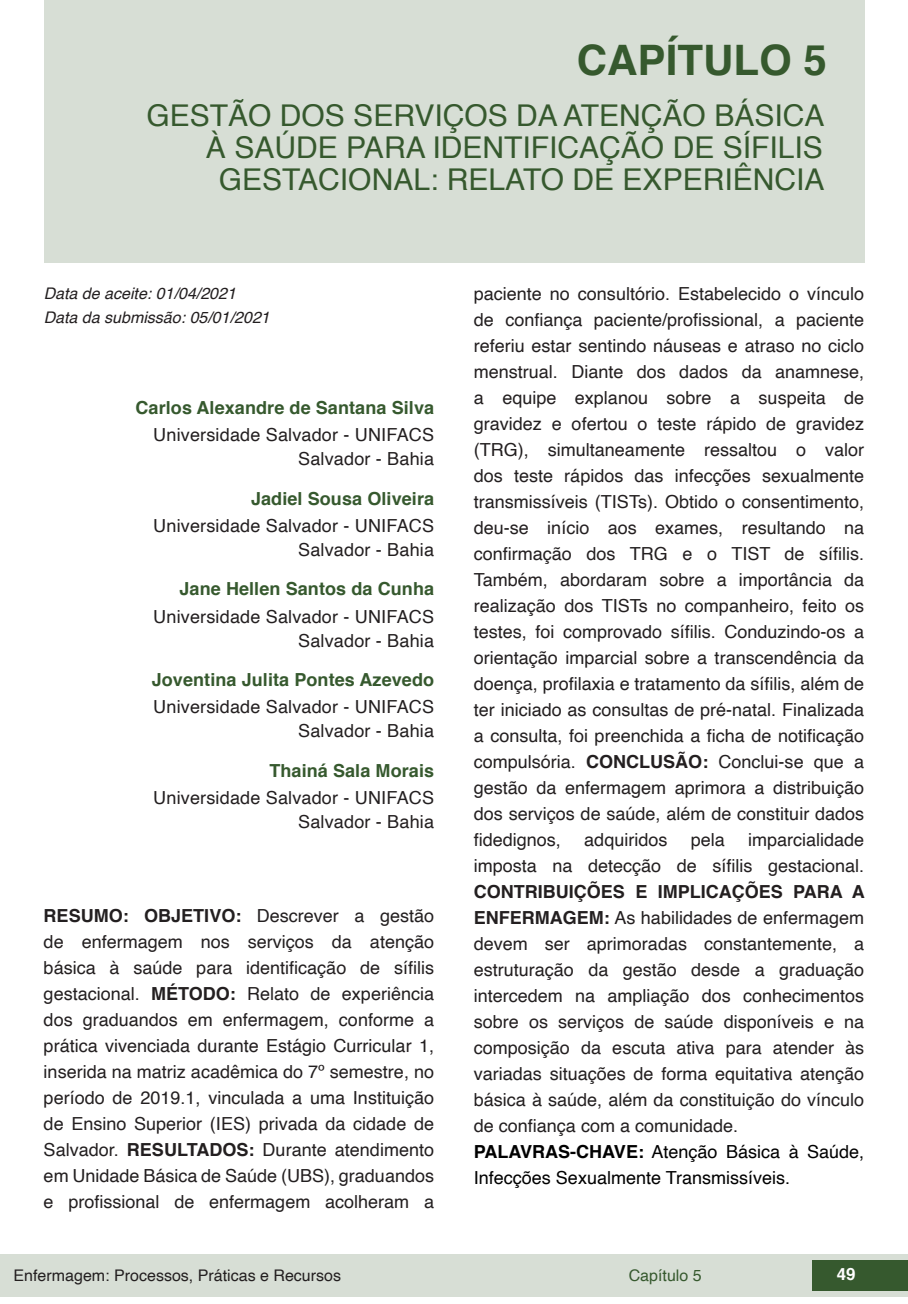
<style>
.page{position:relative;width:908px;height:1304px;background:#fff}
.page>*{position:absolute;margin:0;border:0;box-sizing:border-box;transform-origin:0 0}
.capítulos{font:700 42px "Helvetica";color:#36592e}
.nome_artigos{font:30px/32px "Helvetica";color:#36592e;text-align:right}
.Resumos_e_PC_TXT{font:18px/26px "Helvetica";color:#231f20;text-align:justify}
.info_autores{font:18px "Helvetica";letter-spacing:.01em;color:#231f20}
.nome_autores{font:700 18px "Helvetica";letter-spacing:.005em;color:#36592e}
.Resumos_e_PC_TXT-2{font:18px/26px "Helvetica";color:#000}
.t1{font:700 16.8px "Helvetica";color:#fff}
.data{font:italic 16px "Helvetica";color:#231f20}
.t2{font:16px "Helvetica";color:#231f20}
.t3{font:16px "Helvetica";color:#36592e}
.s1{font-weight:700}
</style>
<div class="page">
<div style="left:0;top:1254px;width:906px;height:43px;background:#d7ded5"></div>
<div style="left:812px;top:1261px;width:95px;height:30px;background:#36592e"></div>
<div style="left:44px;top:0;width:819px;height:263px;background:#d7ded5"></div>
<p class="capítulos" style="left:576px;top:26px;width:251px">CAPÍTULO 5</p>
<p class="nome_artigos" style="left:146px;top:101px;width:679px">GESTÃO DOS SERVIÇOS DA ATENÇÃO BÁSICA<br>À SAÚDE PARA IDENTIFICAÇÃO DE SÍFILIS<br>GESTACIONAL: RELATO DE EXPERIÊNCIA</p>
<p class="data" style="left:44px;top:280px;width:194px">Data de aceite: 01/04/2021</p>
<p class="data" style="left:44px;top:304px;width:227px">Data da submissão: 05/01/2021</p>
<p class="nome_autores" style="left:135px;top:393px;width:300px">Carlos Alexandre de Santana Silva</p>
<p class="info_autores" style="left:153px;top:421px;width:282px">Universidade Salvador - UNIFACS</p>
<p class="info_autores" style="left:298px;top:445px;width:137px">Salvador - Bahia</p>
<p class="nome_autores" style="left:251px;top:484px;width:184px">Jadiel Sousa Oliveira</p>
<p class="info_autores" style="left:153px;top:512px;width:282px">Universidade Salvador - UNIFACS</p>
<p class="info_autores" style="left:298px;top:536px;width:137px">Salvador - Bahia</p>
<p class="nome_autores" style="left:179px;top:574px;width:256px">Jane Hellen Santos da Cunha</p>
<p class="info_autores" style="left:153px;top:602px;width:282px">Universidade Salvador - UNIFACS</p>
<p class="info_autores" style="left:298px;top:626px;width:137px">Salvador - Bahia</p>
<p class="nome_autores" style="left:152px;top:665px;width:284px">Joventina Julita Pontes Azevedo</p>
<p class="info_autores" style="left:153px;top:693px;width:282px">Universidade Salvador - UNIFACS</p>
<p class="info_autores" style="left:298px;top:717px;width:137px">Salvador - Bahia</p>
<p class="nome_autores" style="left:269px;top:756px;width:166px">Thainá Sala Morais</p>
<p class="info_autores" style="left:153px;top:784px;width:282px">Universidade Salvador - UNIFACS</p>
<p class="info_autores" style="left:298px;top:808px;width:137px">Salvador - Bahia</p>
<p class="Resumos_e_PC_TXT" style="left:44px;top:903px;width:392px"><span class="s1">RESUMO: OBJETIVO:</span> Descrever a gestão de enfermagem nos serviços da atenção básica à saúde para identificação de sífilis gestacional. <span class="s1">MÉTODO:</span> Relato de experiência dos graduandos em enfermagem, conforme a prática vivenciada durante Estágio Curricular 1, inserida na matriz acadêmica do 7º semestre, no período de 2019.1, vinculada a uma Instituição de Ensino Superior (IES) privada da cidade de Salvador. <span class="s1">RESULTADOS:</span> Durante atendimento em Unidade Básica de Saúde (UBS), graduandos e profissional de enfermagem acolheram a</p>
<p class="Resumos_e_PC_TXT" style="left:473px;top:281px;width:392px">paciente no consultório. Estabelecido o vínculo de confiança paciente/profissional, a paciente referiu estar sentindo náuseas e atraso no ciclo menstrual. Diante dos dados da anamnese, a equipe explanou sobre a suspeita de gravidez e ofertou o teste rápido de gravidez (TRG), simultaneamente ressaltou o valor dos teste rápidos das infecções sexualmente transmissíveis (TISTs). Obtido o consentimento, deu-se início aos exames, resultando na confirmação dos TRG e o TIST de sífilis.<br>Também, abordaram sobre a importância da realização dos TISTs no companheiro, feito os testes, foi comprovado sífilis. Conduzindo-os a orientação imparcial sobre a transcendência da doença, profilaxia e tratamento da sífilis, além de ter iniciado as consultas de pré-natal. Finalizada a consulta, foi preenchida a ficha de notificação compulsória. <span class="s1">CONCLUSÃO:</span> Conclui-se que a gestão da enfermagem aprimora a distribuição dos serviços de saúde, além de constituir dados fidedignos,</p>
<p class="Resumos_e_PC_TXT" style="left:473px;top:827px;width:392px;text-indent:274px">imparcialidade imposta na detecção de sífilis gestacional.<br><span class="s1">CONTRIBUIÇÕES E IMPLICAÇÕES PARA A ENFERMAGEM:</span> As habilidades de enfermagem devem ser aprimoradas constantemente, a estruturação da gestão desde a graduação intercedem na ampliação dos conhecimentos sobre os serviços de saúde disponíveis e na composição da escuta ativa para atender às variadas situações de forma equitativa atenção básica à saúde, além da constituição do vínculo de confiança com a comunidade.</p>
<p class="Resumos_e_PC_TXT-2" style="left:473px;top:1139px;width:392px"><span class="s1">PALAVRAS-CHAVE:</span> Atenção Básica à Saúde,<br>Infecções Sexualmente Transmissíveis.</p>
<p class="Resumos_e_PC_TXT" style="left:584px;top:827px;width:85px">adquiridos</p>
<p class="Resumos_e_PC_TXT" style="left:690px;top:827px;width:36px">pela</p>
<p class="t2" style="left:14px;top:1263px;width:329px">Enfermagem: Processos, Práticas e Recursos</p>
<p class="t3" style="left:628px;top:1263px;width:74px">Capítulo 5</p>
<p class="t1" style="left:836px;top:1261px;width:20px">49</p>
</div>
